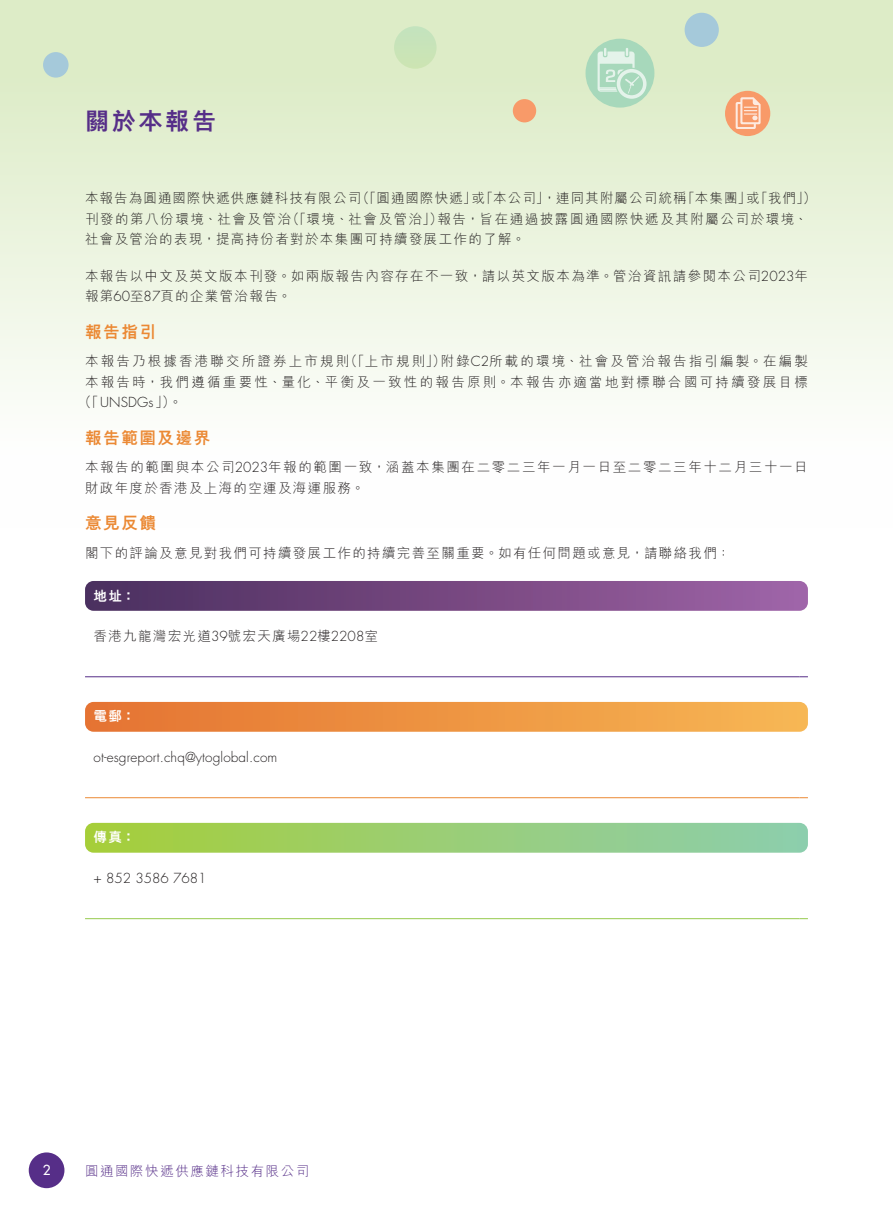
<style>
.page{position:relative;width:893px;height:1212px;background:#fff}
.page>*{position:absolute;margin:0;border:0;box-sizing:border-box;transform-origin:0 0}
.t1{font:800 24px "M Hei HK";letter-spacing:.115em;color:#562e88}
.t2{font:800 16.5px "M Hei HK";letter-spacing:.1em;color:#eb8934}
.t3{font:300 13.5px/20.2px "M Hei HK";letter-spacing:.105em;color:#231f20}
.t4{font:300 13.5px/20.2px "M Hei HK";letter-spacing:.17em;color:#231f20}
.t5{font:300 13.5px "Futura Std";letter-spacing:.01em;color:#231f20}
.t6{font:300 13.5px "M Hei HK";letter-spacing:.115em;color:#562e88}
.t7{font:800 13.5px "M Hei HK";color:#fff}
.t8{font:500 13.5px "Futura Std";color:#fff}
.s1{font-family:"Futura Std"}
.s2{font-family:"M Hei HK"}
</style>
<div class="page">
<div style="left:0;top:0;width:893px;height:527px;background:linear-gradient(to bottom,#d9eac0,#fff)"></div>
<div style="left:29px;top:1152px;width:35px;height:36px;background:#562e88;border-radius:50%"></div>
<div style="left:394px;top:26px;width:43px;height:43px;background:#c8e4b9;border-radius:21px"></div>
<div style="left:585px;top:39px;width:69px;height:69px;background:#a7d8bb;border-radius:50%"></div>
<div style="left:725px;top:91px;width:45px;height:45px;background:#f89a69;border-radius:50%"></div>
<div style="left:513px;top:99px;width:23px;height:23px;background:#f89a69;border-radius:50%"></div>
<div style="left:685px;top:13px;width:34px;height:34px;background:#a5c9da;border-radius:50%"></div>
<div style="left:43px;top:52px;width:26px;height:26px;background:#a5c9da;border-radius:50%"></div>
<svg style="left:598px;top:48px;width:48px;height:51px"></svg>
<svg style="left:736px;top:97px;width:25px;height:32px"></svg>
<hr style="left:85px;top:676px;width:714px;height:1px;background:#562e88">
<hr style="left:85px;top:797px;width:714px;height:1px;background:#eb8934">
<hr style="left:85px;top:918px;width:714px;height:1px;background:#96ca4e">
<svg style="left:85px;top:581px;width:723px;height:30px;background:#764a82"></svg>
<svg style="left:85px;top:702px;width:723px;height:30px;background:#ed9544"></svg>
<svg style="left:85px;top:823px;width:723px;height:30px;background:#9ace76"></svg>
<h1 class="t1" style="left:85px;top:109px;width:132px">關於本報告</h1>
<p class="t3" style="left:85px;top:188px;width:733px">本報告為圓通國際快遞供應鏈科技有限公司（「圓通國際快遞」或「本公司」，連同其附屬公司統稱「本集團」或「我們」）刊發的第八份環境、社會及管治（「環境、社會及管治」）報告，旨在通過披露圓通國際快遞及其附屬公司於環境、社會及管治的表現，提高持份者對於本集團可持續發展工作的了解。</p>
<p class="t3" style="left:85px;top:265px;width:724px">本報告以中文及英文版本刊發。如兩版報告內容存在不一致，請以英文版本為準。管治資訊請參閱本公司<span class="s1">2023</span>年報第<span class="s1">60</span>至<span class="s1">87</span>頁的企業管治報告。</p>
<p class="t2" style="left:85px;top:323px;width:72px">報告指引</p>
<p class="t4" style="left:85px;top:351px;width:725px">本報告乃根據香港聯交所證券上市規則（「上市規則」）附錄<span class="s1">C2</span>所載的環境、社會及管治報告指引編製。在編製本報告時，我們遵循重要性、量化、平衡及一致性的報告原則。本報告亦適當地對標聯合國可持續發展目標</p>
<p class="t5" style="left:78px;top:394px;width:105px"><span class="s2">（「</span>UNSDGs<span class="s2">」）。</span></p>
<p class="t2" style="left:85px;top:429px;width:127px">報告範圍及邊界</p>
<p class="t3" style="left:85px;top:457px;width:724px">本報告的範圍與本公司<span class="s1">2023</span>年報的範圍一致，涵蓋本集團在二零二三年一月一日至二零二三年十二月三十一日財政年度於香港及上海的空運及海運服務。</p>
<p class="t2" style="left:85px;top:515px;width:72px">意見反饋</p>
<p class="t3" style="left:85px;top:543px;width:647px">閣下的評論及意見對我們可持續發展工作的持續完善至關重要。如有任何問題或意見，請聯絡我們：</p>
<p class="t7" style="left:94px;top:589px;width:43px">地址：</p>
<p class="t3" style="left:94px;top:625px;width:286px">香港九龍灣宏光道<span class="s1">39</span>號宏天廣場<span class="s1">22</span>樓<span class="s1">2208</span>室</p>
<p class="t7" style="left:94px;top:710px;width:43px">電郵：</p>
<p class="t5" style="left:94px;top:749px;width:185px">ot-esgreport.chq@ytoglobal.com</p>
<p class="t7" style="left:94px;top:831px;width:43px">傳真：</p>
<p class="t5" style="left:94px;top:870px;width:114px">+ 852 3586 7681</p>
<p class="t8" style="left:43px;top:1162px;width:9px">2</p>
<p class="t6" style="left:85px;top:1162px;width:226px">圓通國際快遞供應鏈科技有限公司</p>
</div>
